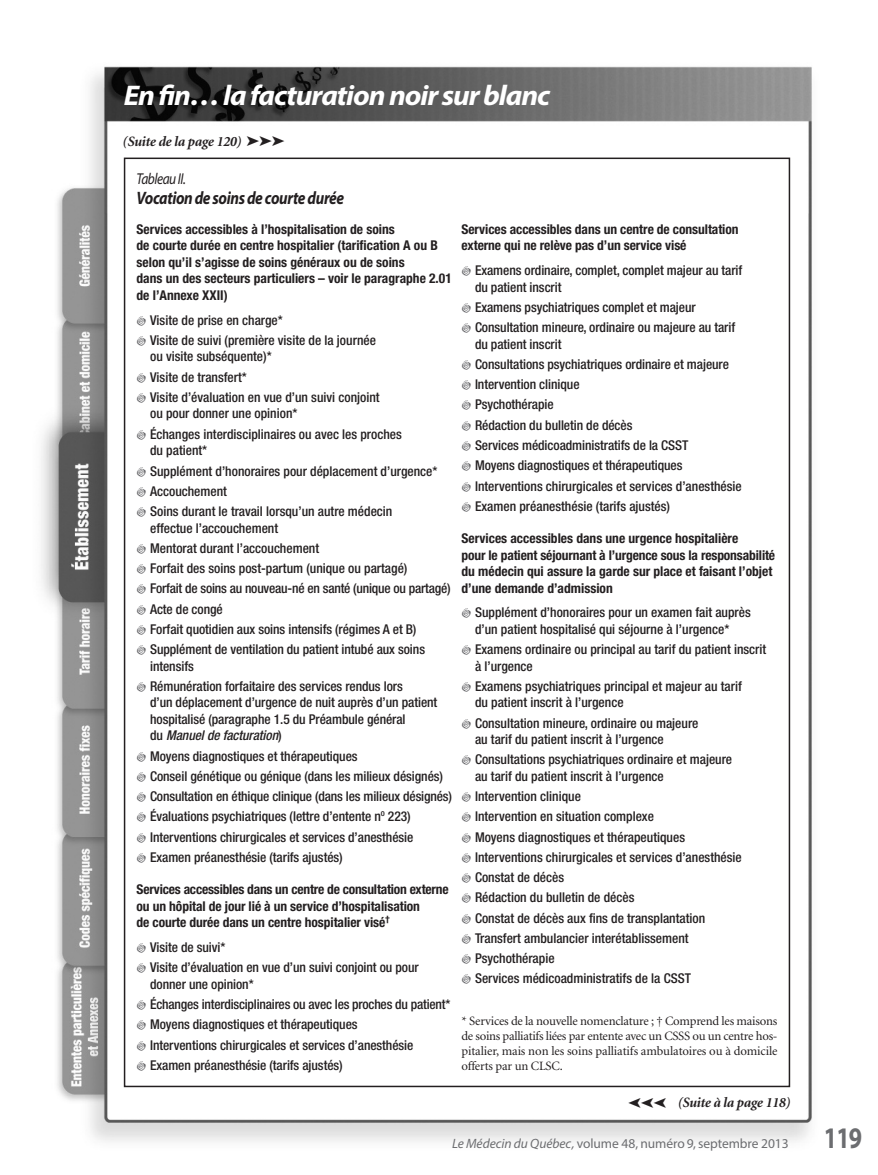
<style>
.page{position:relative;width:878px;height:1175px;background:#fff}
.page>*{position:absolute;margin:0;border:0;box-sizing:border-box;transform-origin:0 0}
.t1{font:700 30px "Myriad Pro";color:#6c6d70;scale:.8 1}
.t2{font:italic 700 28.5px "Myriad Pro";letter-spacing:-.035em;color:#fff;scale:1.05 1}
.t3{font:italic 700 18px "Myriad Pro";letter-spacing:-.025em;color:#231f20;scale:.85 1}
.t4{font:italic 15.75px "Myriad Pro";letter-spacing:-.035em;color:#231f20;scale:.85 1}
.t5{font:italic 700 14.25px "Minion";letter-spacing:-.02em;color:#231f20}
.t6{font:14.25px "Zapf Dingbats";color:#231f20}
.t7{font:500 condensed 13.5px/20.2px "Helvetica Neue";letter-spacing:-.005em;color:#231f20}
.t8{font:700 condensed 13.5px/16.5px "Helvetica Neue";color:#231f20}
.t9{font:13.5px "Myriad Pro";letter-spacing:-.005em;color:#6c6d70}
.t10{font:12.75px/15px "Minion";letter-spacing:-.005em;color:#231f20;text-align:justify}
.s1{font-style:italic}
</style>
<div class="page">
<img style="left:41px;top:66px;width:771px;height:1076px">
<div style="left:124px;top:158px;width:665px;height:928px;background:#fff"></div>
<div style="left:122px;top:133px;width:320px;height:18px;background:#fff"></div>
<h2 class="t2" style="left:124px;top:84px;width:407px">En fin… la facturation noir sur blanc</h2>
<p class="t5" style="left:122px;top:136px;width:164px">(Suite de la page 120) ➤➤➤</p>
<p class="t4" style="left:136px;top:173px;width:59px">Tableau II.</p>
<h3 class="t3" style="left:136px;top:191px;width:246px">Vocation de soins de courte durée</h3>
<p class="t8" style="left:136px;top:222px;width:317px">Services accessibles à l’hospitalisation de soins<br>de courte durée en centre hospitalier (tarification A ou B selon qu’il s’agisse de soins généraux ou de soins<br>dans un des secteurs particuliers – voir le paragraphe 2.01 de l’Annexe XXII)</p>
<p class="t7" style="left:150px;top:311px;width:227px">Visite de prise en charge*<br>Visite de suivi (première visite de la journée</p>
<p class="t7" style="left:150px;top:348px;width:231px">ou visite subséquente)*<br>Visite de transfert*<br>Visite d’évaluation en vue d’un suivi conjoint</p>
<p class="t7" style="left:150px;top:405px;width:253px">ou pour donner une opinion*<br>Échanges interdisciplinaires ou avec les proches</p>
<p class="t7" style="left:150px;top:441px;width:289px">du patient*<br>Supplément d’honoraires pour déplacement d’urgence*<br>Accouchement<br>Soins durant le travail lorsqu’un autre médecin</p>
<p class="t7" style="left:150px;top:519px;width:302px">effectue l’accouchement<br>Mentorat durant l’accouchement<br>Forfait des soins post-partum (unique ou partagé)<br>Forfait de soins au nouveau-né en santé (unique ou partagé)<br>Acte de congé<br>Forfait quotidien aux soins intensifs (régimes A et B)<br>Supplément de ventilation du patient intubé aux soins</p>
<p class="t7" style="left:150px;top:657px;width:254px">intensifs<br>Rémunération forfaitaire des services rendus lors</p>
<p class="t7" style="left:150px;top:695px;width:289px;line-height:16.5px">d’un déplacement d’urgence de nuit auprès d’un patient hospitalisé (paragraphe 1.5 du Préambule général<br>du <span class="s1">Manuel de facturation</span>)</p>
<p class="t7" style="left:150px;top:747px;width:303px">Moyens diagnostiques et thérapeutiques<br>Conseil génétique ou génique (dans les milieux désignés)<br>Consultation en éthique clinique (dans les milieux désignés)<br>Évaluations psychiatriques (lettre d’entente n<sup>o</sup> 223)<br>Interventions chirurgicales et services d’anesthésie Examen préanesthésie (tarifs ajustés)</p>
<p class="t8" style="left:136px;top:882px;width:313px">Services accessibles dans un centre de consultation externe ou un hôpital de jour lié à un service d’hospitalisation<br>de courte durée dans un centre hospitalier visé<sup>†</sup></p>
<p class="t7" style="left:150px;top:938px;width:270px">Visite de suivi*<br>Visite d’évaluation en vue d’un suivi conjoint ou pour</p>
<p class="t7" style="left:150px;top:975px;width:302px">donner une opinion*<br>Échanges interdisciplinaires ou avec les proches du patient* Moyens diagnostiques et thérapeutiques<br>Interventions chirurgicales et services d’anesthésie Examen préanesthésie (tarifs ajustés)</p>
<p class="t8" style="left:461px;top:222px;width:278px">Services accessibles dans un centre de consultation externe qui ne relève pas d’un service visé</p>
<p class="t7" style="left:475px;top:263px;width:269px;line-height:16.5px">Examens ordinaire, complet, complet majeur au tarif du patient inscrit</p>
<p class="t7" style="left:475px;top:298px;width:262px">Examens psychiatriques complet et majeur<br>Consultation mineure, ordinaire ou majeure au tarif</p>
<p class="t7" style="left:475px;top:335px;width:268px">du patient inscrit<br>Consultations psychiatriques ordinaire et majeure Intervention clinique<br>Psychothérapie<br>Rédaction du bulletin de décès<br>Services médicoadministratifs de la CSST<br>Moyens diagnostiques et thérapeutiques Interventions chirurgicales et services d’anesthésie Examen préanesthésie (tarifs ajustés)</p>
<p class="t8" style="left:461px;top:531px;width:315px">Services accessibles dans une urgence hospitalière<br>pour le patient séjournant à l’urgence sous la responsabilité du médecin qui assure la garde sur place et faisant l’objet d’une demande d’admission</p>
<p class="t7" style="left:475px;top:605px;width:277px;line-height:16.5px">Supplément d’honoraires pour un examen fait auprès d’un patient hospitalisé qui séjourne à l’urgence*</p>
<p class="t7" style="left:475px;top:642px;width:293px;line-height:16.5px">Examens ordinaire ou principal au tarif du patient inscrit à l’urgence</p>
<p class="t7" style="left:475px;top:679px;width:268px;line-height:16.5px">Examens psychiatriques principal et majeur au tarif du patient inscrit à l’urgence</p>
<p class="t7" style="left:475px;top:715px;width:225px;line-height:16.5px">Consultation mineure, ordinaire ou majeure au tarif du patient inscrit à l’urgence</p>
<p class="t7" style="left:475px;top:752px;width:259px;line-height:16.5px">Consultations psychiatriques ordinaire et majeure au tarif du patient inscrit à l’urgence</p>
<p class="t7" style="left:475px;top:787px;width:268px">Intervention clinique<br>Intervention en situation complexe<br>Moyens diagnostiques et thérapeutiques Interventions chirurgicales et services d’anesthésie Constat de décès<br>Rédaction du bulletin de décès<br>Constat de décès aux fins de transplantation Transfert ambulancier interétablissement Psychothérapie<br>Services médicoadministratifs de la CSST</p>
<p class="t10" style="left:461px;top:1014px;width:317px">* Services de la nouvelle nomenclature ; † Comprend les maisons de soins palliatifs liées par entente avec un CSSS ou un centre hos&shy;pitalier, mais non les soins palliatifs ambulatoires ou à domicile offerts par un CLSC.</p>
<p class="t6" style="left:666px;top:1111px;width:40px;rotate:-180deg">➤➤➤</p>
<p class="t5" style="left:677px;top:1097px;width:114px">(Suite à la page 118)</p>
<p class="t9" style="left:452px;top:1138px;width:338px"><span class="s1">Le Médecin du Québec,</span> volume 48, numéro 9, septembre 2013</p>
<h1 class="t1" style="left:823px;top:1126px;width:49px">119</h1>
</div>
